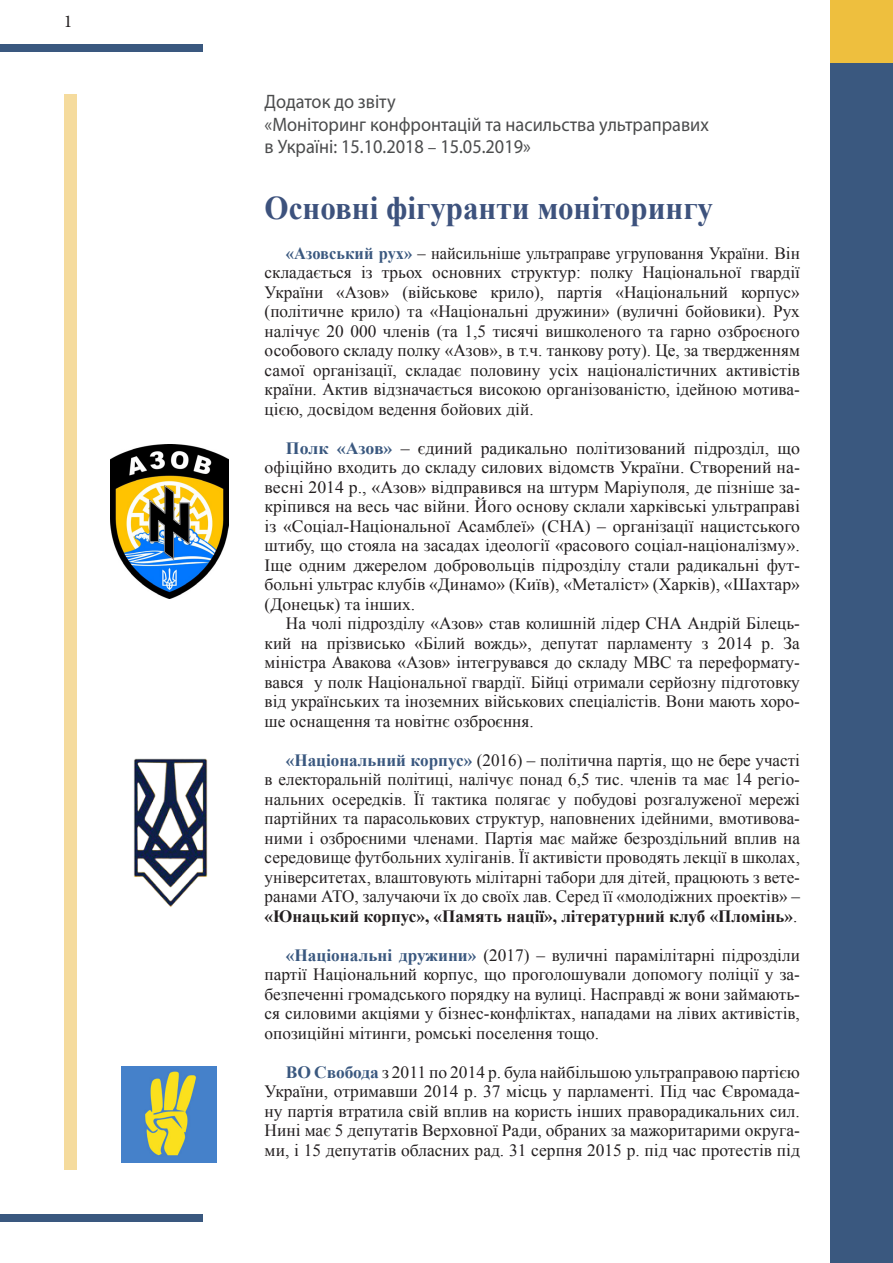
<style>
.page{position:relative;width:893px;height:1263px;background:#fff}
.page>*{position:absolute;margin:0;border:0;box-sizing:border-box;transform-origin:0 0}
.t1{font:700 33px "Times New Roman";color:#3d527d;scale:.94 1}
.t2{font:19.5px "Myriad Pro";color:#4b4c4d;scale:.94 1}
.t3{font:18px "Minion Pro";color:#231f20}
.t4{font:17.25px/19.5px "Times New Roman";color:#231f20;text-align:justify}
.t5{font:17.25px/19.5px "Times New Roman";color:#231f20;text-align:justify;scale:.95 1}
.s1{font-size:17.25px}
.s2{font-weight:700;color:#3a587f}
.s3{font-weight:700}
</style>
<div class="page">
<div style="left:831px;top:62px;width:62px;height:1201px;background:#3a587f"></div>
<div style="left:831px;top:0;width:62px;height:62px;background:#eebf3e"></div>
<div style="left:0;top:44px;width:202px;height:7px;background:#3a587f"></div>
<div style="left:0;top:1214px;width:202px;height:7px;background:#3a587f"></div>
<img style="left:111px;top:444px;width:117px;height:155px">
<img style="left:134px;top:758px;width:74px;height:149px">
<img style="left:121px;top:1067px;width:96px;height:95px">
<div style="left:64px;top:94px;width:13px;height:1075px;background:#f5db9d"></div>
<p class="t3" style="left:64px;top:9px;width:10px">1</p>
<p class="t2" style="left:265px;top:90px;width:141px">Додаток до звіту</p>
<p class="t2" style="left:265px;top:112px;width:474px">«Моніторинг конфронтацій та насильства ультраправих</p>
<p class="t2" style="left:265px;top:135px;width:285px">в Україні: 15.10.2018 <span class="s1">–</span> 15.05.2019»</p>
<p class="t1" style="left:265px;top:185px;width:478px">Основні фігуранти моніторингу</p>
<p class="t5" style="left:265px;top:243px;width:565px;text-indent:21px"><span class="s2">«Азовський рух»</span> – найсильніше ультраправе угруповання України. Він складається із трьох основних структур: полку Національної гвардії України «Азов» (військове крило), партія «Національний корпус» (політичне крило) та «Національні дружини» (вуличні бойовики). Рух налічує 20 000 членів (та 1,5 тисячі вишколеного та гарно озброєного особового складу полку «Азов», в т.ч. танкову роту). Це, за твердженням самої організації, складає половину усіх націоналістичних активістів країни. Актив відзначається високою організованістю, ідейною мотива&shy;цією, досвідом ведення бойових дій.</p>
<p class="t4" style="left:265px;top:438px;width:537px;text-indent:21px"><span class="s2">Полк «Азов»</span> – єдиний радикально політизований підрозділ, що офіційно входить до складу силових відомств України. Створений на&shy;весні 2014 р., «Азов» відправився на штурм Маріуполя, де пізніше за&shy;кріпився на весь час війни. Його основу склали харківські ультраправі із «Соціал-Національної Асамблеї» (СНА) – організації нацистського штибу, що стояла на засадах ідеології «расового соціал-націоналізму».<br>Іще одним джерелом добровольців підрозділу стали радикальні фут&shy;больні ультрас клубів «Динамо» (Київ), «Металіст» (Харків), «Шахтар» (Донецьк) та інших.</p>
<p class="t4" style="left:265px;top:613px;width:537px;text-indent:21px">На чолі підрозділу «Азов» став колишній лідер СНА Андрій Білець&shy;кий на прізвисько «Білий вождь», депутат парламенту з 2014 р. За міністра Авакова «Азов» інтегрувався до складу МВС та переформату&shy;вався у полк Національної гвардії. Бійці отримали серйозну підготовку від українських та іноземних військових спеціалістів. Вони мають хоро&shy;ше оснащення та новітнє озброєння.</p>
<p class="t4" style="left:265px;top:750px;width:537px;text-indent:21px"><span class="s2">«Національний корпус»</span> (2016) – політична партія, що не бере участі в електоральній політиці, налічує понад 6,5 тис. членів та має 14 регіо&shy;нальних осередків. Її тактика полягає у побудові розгалуженої мережі партійних та парасолькових структур, наповнених ідейними, вмотивова&shy;ними і озброєними членами. Партія має майже безроздільний вплив на середовище футбольних хуліганів. Її активісти проводять лекції в школах, університетах, влаштовують мілітарні табори для дітей, працюють з вете&shy;ранами АТО, залучаючи їх до своїх лав. Серед її «молодіжних проектів» – <span class="s3">«Юнацький корпус», «Память нації», літературний клуб «Пломінь»</span>.</p>
<p class="t4" style="left:265px;top:945px;width:537px;text-indent:21px"><span class="s2">«Національні дружини»</span> (2017) – вуличні парамілітарні підрозділи партії Національний корпус, що проголошували допомогу поліції у за&shy;безпеченні громадського порядку на вулиці. Насправді ж вони займають&shy;ся силовими акціями у бізнес-конфліктах, нападами на лівих активістів, опозиційні мітинги, ромські поселення тощо.</p>
<p class="t4" style="left:265px;top:1062px;width:537px;text-indent:21px"><span class="s2">ВО Свобода</span> з 2011 по 2014 р. була найбільшою ультраправою партією України, отримавши 2014 р. 37 місць у парламенті. Під час Євромада&shy;ну партія втратила свій вплив на користь інших праворадикальних сил.<br>Нині має 5 депутатів Верховної Ради, обраних за мажоритарими округа&shy;ми, і 15 депутатів обласних рад. 31 серпня 2015 р. під час протестів під</p>
</div>
